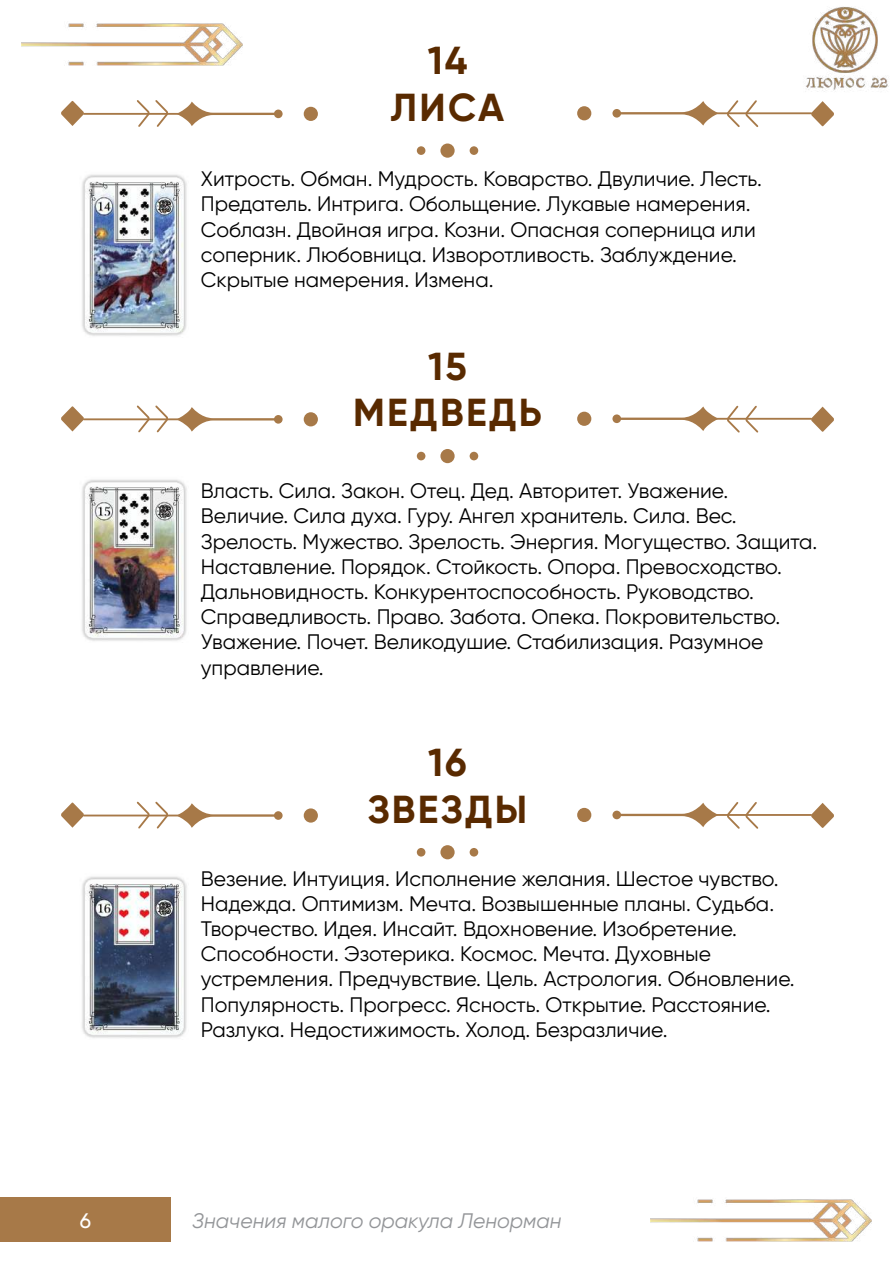
<style>
.page{position:relative;width:893px;height:1263px;background:#fff}
.page>*{position:absolute;margin:0;border:0;box-sizing:border-box;transform-origin:0 0}
.t1{font:700 39px/46.8px "Gilroy";letter-spacing:.06em;color:#592a00;text-align:center}
.t2{font:21px/25.2px "Gilroy";color:#000}
.t3{font:italic 21px "Gilroy";color:#939598}
.t4{font:500 21px "Gilroy";color:#fff}
</style>
<div class="page">
<img style="left:21px;top:23px;width:221px;height:42px">
<img style="left:651px;top:1199px;width:221px;height:43px">
<div style="left:0;top:1197px;width:171px;height:45px;background:#a77948"></div>
<img style="left:806px;top:6px;width:83px;height:86px">
<div style="left:470px;top:146px;width:8px;height:9px;background:#a77948;border-radius:50%"></div>
<div style="left:417px;top:146px;width:8px;height:9px;background:#a77948;border-radius:50%"></div>
<div style="left:440px;top:143px;width:15px;height:15px;background:#a77948;border-radius:50%"></div>
<div style="left:274px;top:110px;width:9px;height:8px;background:#a77948;border-radius:50%"></div>
<div style="left:304px;top:107px;width:14px;height:14px;background:#a77948;border-radius:50%"></div>
<svg style="left:177px;top:102px;width:102px;height:24px"></svg>
<svg style="left:135px;top:100px;width:35px;height:27px"></svg>
<svg style="left:61px;top:101px;width:23px;height:25px"></svg>
<hr style="left:84px;top:113px;width:98px;height:2px;background:#a77948">
<svg style="left:612px;top:109px;width:9px;height:9px"></svg>
<div style="left:577px;top:106px;width:14px;height:14px;background:#a77948;border-radius:50%"></div>
<svg style="left:616px;top:101px;width:102px;height:25px"></svg>
<svg style="left:725px;top:100px;width:35px;height:27px"></svg>
<svg style="left:811px;top:101px;width:23px;height:25px"></svg>
<hr style="left:713px;top:112px;width:98px;height:2px;background:#a77948">
<img style="left:82px;top:174px;width:105px;height:162px">
<div style="left:470px;top:452px;width:8px;height:8px;background:#a77948;border-radius:50%"></div>
<div style="left:417px;top:452px;width:8px;height:8px;background:#a77948;border-radius:50%"></div>
<div style="left:440px;top:449px;width:15px;height:14px;background:#a77948;border-radius:50%"></div>
<div style="left:274px;top:415px;width:9px;height:9px;background:#a77948;border-radius:50%"></div>
<div style="left:304px;top:412px;width:14px;height:14px;background:#a77948;border-radius:50%"></div>
<svg style="left:177px;top:407px;width:102px;height:25px"></svg>
<svg style="left:135px;top:405px;width:35px;height:28px"></svg>
<svg style="left:61px;top:406px;width:23px;height:25px"></svg>
<hr style="left:84px;top:418px;width:98px;height:2px;background:#a77948">
<svg style="left:612px;top:414px;width:9px;height:9px"></svg>
<div style="left:577px;top:412px;width:14px;height:14px;background:#a77948;border-radius:50%"></div>
<svg style="left:616px;top:406px;width:102px;height:25px"></svg>
<svg style="left:725px;top:405px;width:35px;height:28px"></svg>
<svg style="left:811px;top:407px;width:23px;height:25px"></svg>
<hr style="left:713px;top:418px;width:98px;height:2px;background:#a77948">
<img style="left:82px;top:479px;width:105px;height:162px">
<div style="left:470px;top:848px;width:8px;height:8px;background:#a77948;border-radius:50%"></div>
<div style="left:417px;top:848px;width:8px;height:8px;background:#a77948;border-radius:50%"></div>
<div style="left:440px;top:845px;width:15px;height:14px;background:#a77948;border-radius:50%"></div>
<div style="left:274px;top:811px;width:9px;height:9px;background:#a77948;border-radius:50%"></div>
<div style="left:304px;top:808px;width:14px;height:15px;background:#a77948;border-radius:50%"></div>
<svg style="left:177px;top:803px;width:102px;height:25px"></svg>
<svg style="left:135px;top:801px;width:35px;height:28px"></svg>
<svg style="left:61px;top:803px;width:23px;height:25px"></svg>
<hr style="left:84px;top:814px;width:98px;height:2px;background:#a77948">
<div style="left:612px;top:811px;width:9px;height:8px;background:#a77948;border-radius:50%"></div>
<div style="left:577px;top:808px;width:14px;height:14px;background:#a77948;border-radius:50%"></div>
<svg style="left:616px;top:803px;width:101px;height:24px"></svg>
<svg style="left:727px;top:802px;width:32px;height:27px"></svg>
<svg style="left:811px;top:803px;width:23px;height:25px"></svg>
<hr style="left:713px;top:814px;width:98px;height:2px;background:#a77948">
<img style="left:82px;top:876px;width:105px;height:162px">
<h1 class="t1" style="left:391px;top:37px;width:115px">14<br>ЛИСА</h1>
<p class="t2" style="left:201px;top:166px;width:563px">Хитрость. Обман. Мудрость. Коварство. Двуличие. Лесть.<br>Предатель. Интрига. Обольщение. Лукавые намерения.<br>Соблазн. Двойная игра. Козни. Опасная соперница или соперник. Любовница. Изворотливость. Заблуждение.<br>Скрытые намерения. Измена.</p>
<h1 class="t1" style="left:353px;top:342px;width:190px">15<br>МЕДВЕДЬ</h1>
<p class="t2" style="left:201px;top:478px;width:618px">Власть. Сила. Закон. Отец. Дед. Авторитет. Уважение.<br>Величие. Сила духа. Гуру. Ангел хранитель. Сила. Вес.<br>Зрелость. Мужество. Зрелость. Энергия. Могущество. Защита.<br>Наставление. Порядок. Стойкость. Опора. Превосходство.<br>Дальновидность. Конкурентоспособность. Руководство.<br>Справедливость. Право. Забота. Опека. Покровительство.<br>Уважение. Почет. Великодушие. Стабилизация. Разумное управление.</p>
<h1 class="t1" style="left:368px;top:738px;width:161px">16<br>ЗВЕЗДЫ</h1>
<p class="t2" style="left:201px;top:865px;width:595px">Везение. Интуиция. Исполнение желания. Шестое чувство.<br>Надежда. Оптимизм. Мечта. Возвышенные планы. Судьба.<br>Творчество. Идея. Инсайт. Вдохновение. Изобретение.<br>Способности. Эзотерика. Космос. Мечта. Духовные устремления. Предчувствие. Цель. Астрология. Обновление.<br>Популярность. Прогресс. Ясность. Открытие. Расстояние.<br>Разлука. Недостижимость. Холод. Безразличие.</p>
<p class="t4" style="left:80px;top:1208px;width:13px">6</p>
<p class="t3" style="left:192px;top:1208px;width:371px">Значения малого оракула Ленорман</p>
</div>
